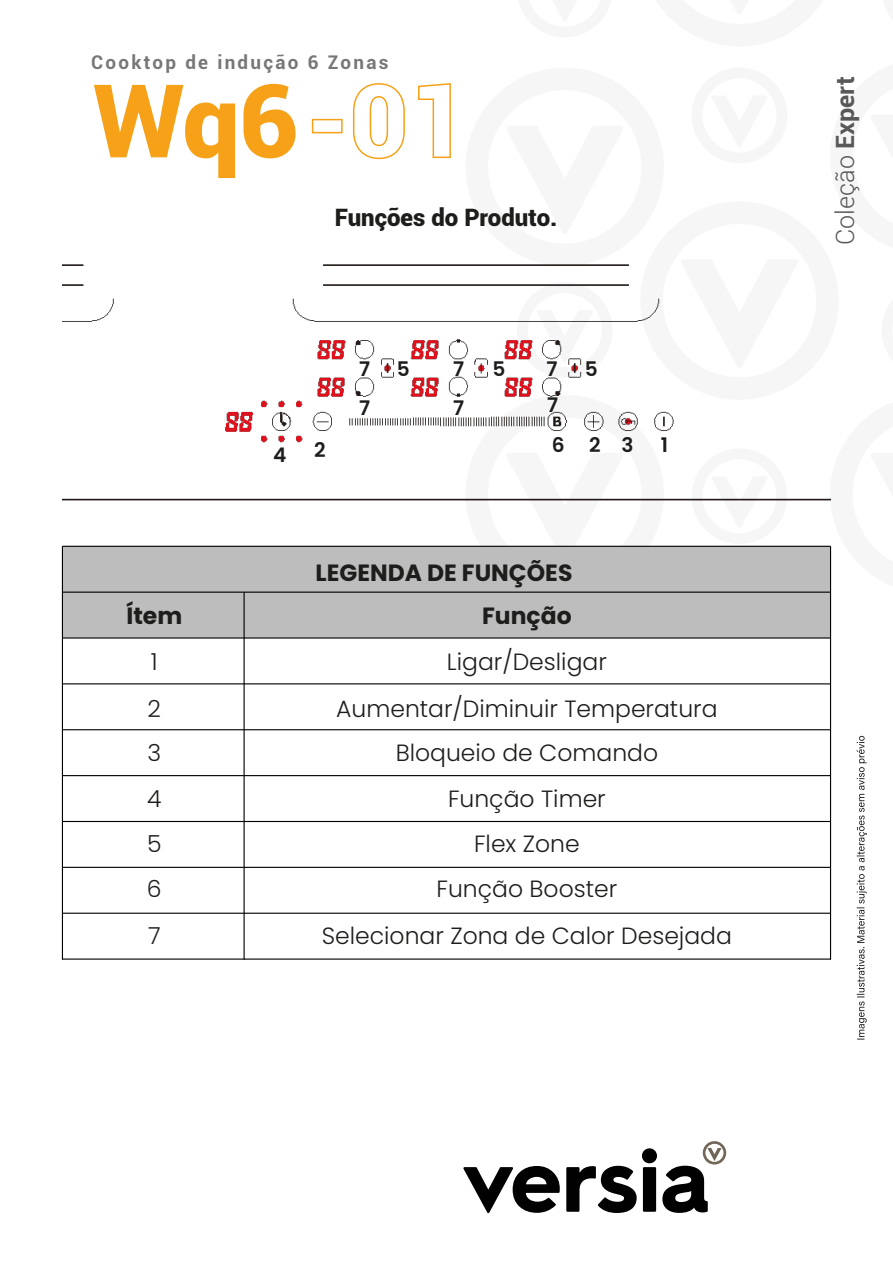
<style>
.page{position:relative;width:893px;height:1263px;background:#fff}
.page>*{position:absolute;margin:0;border:0;box-sizing:border-box;transform-origin:0 0}
.t1{font:900 101.85px "Roboto";color:#f6a117}
.t2{font:300 25.2px "Roboto";color:#58585a}
.t3{font:900 24px "Roboto";color:#1d1d1b}
.t4{font:300 23.55px "Poppins";color:#1d1d1b}
.t5{font:700 23.55px/42.6px "Poppins";color:#1d1d1b;text-align:right}
.t6{font:600 20.1px/39px "Poppins";color:#1d1d1b}
.t7{font:700 18.9px "Roboto";letter-spacing:.12em;color:#777}
.s1{font-weight:700}
</style>
<div class="page">
<div style="left:312px;top:119px;width:31px;height:14px;border:2px solid #f6a117"></div>
<svg style="left:352px;top:83px;width:53px;height:77px"></svg>
<svg style="left:418px;top:83px;width:33px;height:76px"></svg>
<svg style="left:857px;top:736px;width:10px;height:303px"></svg>
<svg style="left:463px;top:1166px;width:97px;height:47px"></svg>
<svg style="left:566px;top:1166px;width:71px;height:47px"></svg>
<div style="left:642px;top:1148px;width:15px;height:15px;background:#010101;border-radius:50%"></div>
<div style="left:643px;top:1167px;width:13px;height:45px;background:#010101"></div>
<svg style="left:662px;top:1141px;width:64px;height:72px"></svg>
<div style="left:62px;top:546px;width:768px;height:92px;background:#bdbdbd"></div>
<hr style="left:62px;top:546px;width:768px;height:1px;background:#000">
<hr style="left:62px;top:546px;width:1px;height:414px;background:#000">
<hr style="left:830px;top:546px;width:1px;height:414px;background:#000">
<hr style="left:244px;top:592px;width:1px;height:368px;background:#000">
<hr style="left:62px;top:592px;width:768px;height:1px;background:#000">
<hr style="left:62px;top:637px;width:768px;height:2px;background:#000">
<hr style="left:62px;top:683px;width:768px;height:1px;background:#000">
<hr style="left:62px;top:729px;width:768px;height:1px;background:#000">
<hr style="left:62px;top:775px;width:768px;height:1px;background:#000">
<hr style="left:62px;top:821px;width:768px;height:1px;background:#000">
<hr style="left:62px;top:867px;width:768px;height:1px;background:#000">
<hr style="left:62px;top:913px;width:768px;height:1px;background:#000">
<hr style="left:62px;top:958px;width:768px;height:2px;background:#000">
<img style="left:62px;top:264px;width:768px;height:237px">
<p class="t7" style="left:91px;top:55px;width:299px">Cooktop de indução 6 Zonas</p>
<h1 class="t1" style="left:93px;top:79px;width:207px">Wq6</h1>
<p class="t3" style="left:335px;top:207px;width:224px">Funções do Produto.</p>
<p class="t6" style="left:359px;top:349px;width:13px">7<br>7</p>
<p class="t6" style="left:397px;top:349px;width:14px">5</p>
<p class="t6" style="left:453px;top:349px;width:13px">7</p>
<p class="t6" style="left:585px;top:349px;width:14px">5</p>
<p class="t6" style="left:493px;top:349px;width:14px">5</p>
<p class="t6" style="left:547px;top:349px;width:13px">7</p>
<p class="t6" style="left:453px;top:388px;width:13px">7</p>
<p class="t6" style="left:547px;top:386px;width:13px">7</p>
<p class="t6" style="left:273px;top:435px;width:15px">4</p>
<p class="t6" style="left:314px;top:430px;width:13px">2</p>
<p class="t6" style="left:552px;top:426px;width:14px">6</p>
<p class="t6" style="left:621px;top:426px;width:14px">3</p>
<p class="t6" style="left:589px;top:426px;width:13px">2</p>
<p class="t6" style="left:661px;top:426px;width:9px">1</p>
<p class="t5" style="left:126px;top:596px;width:57px">Ítem</p>
<p class="t4" style="left:151px;top:647px;width:8px">1</p>
<p class="t5" style="left:316px;top:553px;width:258px">LEGENDA DE FUNÇÕES<br>Função</p>
<p class="t4" style="left:447px;top:647px;width:161px">Ligar/Desligar</p>
<p class="t4" style="left:148px;top:695px;width:15px">2</p>
<p class="t4" style="left:336px;top:695px;width:383px">Aumentar/Diminuir Temperatura</p>
<p class="t4" style="left:147px;top:739px;width:15px">3</p>
<p class="t4" style="left:396px;top:739px;width:264px">Bloqueio de Comando</p>
<p class="t4" style="left:147px;top:784px;width:16px">4</p>
<p class="t4" style="left:448px;top:784px;width:159px">Função Timer</p>
<p class="t4" style="left:147px;top:830px;width:16px">5</p>
<p class="t4" style="left:474px;top:830px;width:107px">Flex Zone</p>
<p class="t4" style="left:147px;top:875px;width:16px">6</p>
<p class="t4" style="left:437px;top:875px;width:182px">Função Booster</p>
<p class="t4" style="left:148px;top:922px;width:14px">7</p>
<p class="t4" style="left:322px;top:922px;width:412px">Selecionar Zona de Calor Desejada</p>
<p class="t2" style="left:835px;top:245px;width:170px;rotate:-90deg">Coleção <span class="s1">Expert</span></p>
</div>
